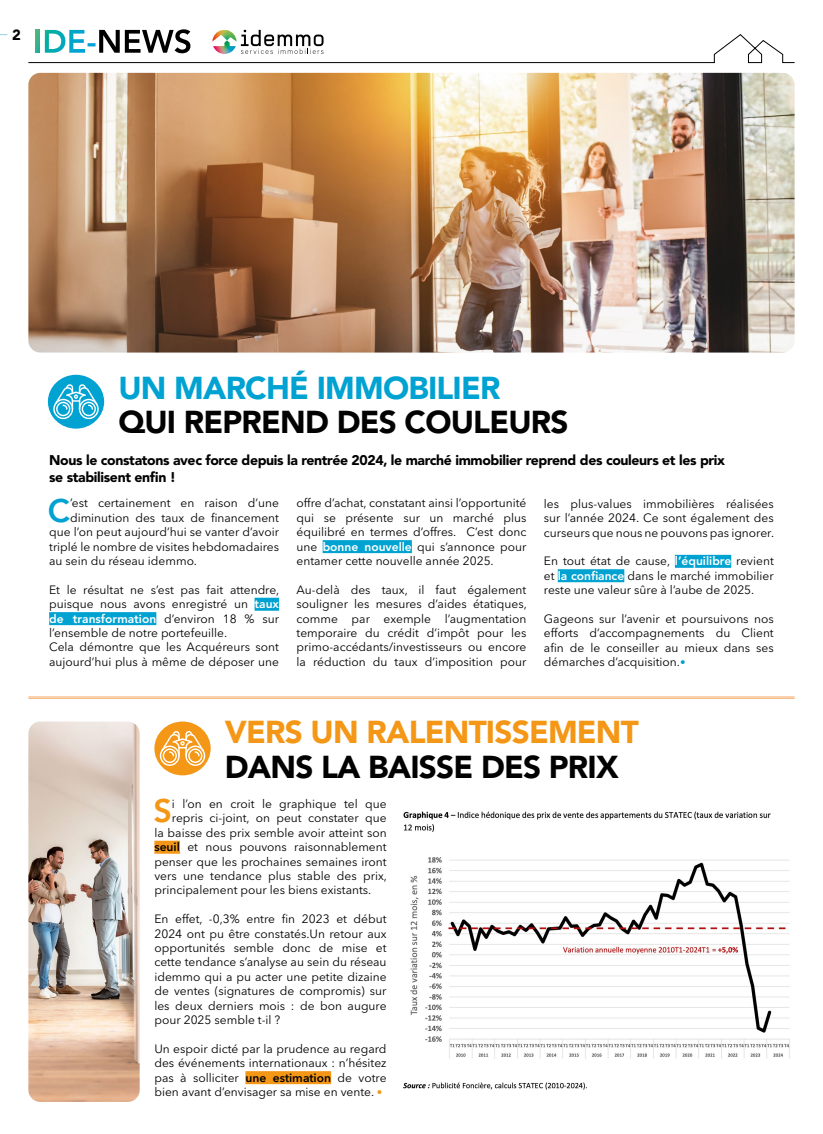
<style>
.page{position:relative;width:823px;height:1134px;background:#fff}
.page>*{position:absolute;margin:0;border:0;box-sizing:border-box;transform-origin:0 0}
.t1{font:800 32.3px "Avenir LT Std";color:#f49716}
.t2{font:800 32.3px "Avenir LT Std";color:#00a2d2}
.t3{font:900 31.4px "Avenir LT Std";letter-spacing:-.025em;color:#020203}
.t4{font:900 31.4px "Avenir LT Std";letter-spacing:-.025em;color:#f49716}
.t5{font:900 31.4px "Avenir LT Std";letter-spacing:-.025em;color:#00a2d2}
.t6{font:900 14.8px "Avenir LT Std";color:#020203}
.t7{font:900 14px/16.8px "Avenir LT Std";letter-spacing:-.025em;color:#020203}
.t8{font:12px/14.4px "Avenir Next LT Pro";color:#000;text-align:justify}
.t9{font:800 12px "Avenir LT Std";color:#fff}
.s1{font-family:"Avenir LT Std";font-weight:800;color:#fff}
.s2{font-family:"Avenir LT Std";font-size:11px;color:#00a2d2}
.s3{font-family:"Avenir Next LT Pro";font-weight:400;color:#000}
.s4{font-weight:600}
.s5{font-family:"Avenir LT Std";font-size:11px;color:#f49716}
</style>
<div class="page">
<svg style="left:28px;top:29px;width:766px;height:34px"></svg>
<div style="left:48px;top:375px;width:56px;height:54px;background:#00a2d2;border-radius:50%"></div>
<svg style="left:53px;top:384px;width:46px;height:35px"></svg>
<div style="left:154px;top:721px;width:56px;height:54px;background:#f49716;border-radius:50%"></div>
<svg style="left:160px;top:731px;width:45px;height:35px"></svg>
<img style="left:28px;top:721px;width:112px;height:381px">
<hr style="left:28px;top:697px;width:766px;height:1px;background:#f7ac6f">
<hr style="left:28px;top:698px;width:766px;height:1px;background:#f7ac6f">
<div style="left:154px;top:841px;width:26px;height:13px;background:#f49716"></div>
<div style="left:245px;top:1071px;width:86px;height:13px;background:#f49716"></div>
<img style="left:28px;top:73px;width:766px;height:280px">
<img style="left:403px;top:811px;width:387px;height:279px">
<div style="left:254px;top:598px;width:25px;height:13px;background:#00a2d2"></div>
<div style="left:49px;top:612px;width:107px;height:13px;background:#00a2d2"></div>
<div style="left:322px;top:540px;width:89px;height:13px;background:#00a2d2"></div>
<div style="left:674px;top:555px;width:56px;height:13px;background:#00a2d2"></div>
<div style="left:557px;top:569px;width:67px;height:13px;background:#00a2d2"></div>
<p class="t6" style="left:12px;top:26px;width:10px">2</p>
<h2 class="t5" style="left:118px;top:369px;width:383px">UN MARCHÉ IMMOBILIER</h2>
<h2 class="t3" style="left:118px;top:403px;width:451px">QUI REPREND DES COULEURS</h2>
<p class="t7" style="left:49px;top:452px;width:677px">Nous le constatons avec force depuis la rentrée 2024, le marché immobilier reprend des couleurs et les prix se stabilisent enfin !</p>
<h1 class="t2" style="left:48px;top:491px;width:24px">C</h1>
<p class="t8" style="left:70px;top:496px;width:210px">’est certainement en raison d’une</p>
<p class="t8" style="left:296px;top:496px;width:231px">offre d’achat, constatant ainsi l’opportunité qui se présente sur un marché plus équilibré en termes d’offres. C’est donc une <span class="s1">bonne nouvelle</span> qui s’annonce pour entamer cette nouvelle année 2025.</p>
<p class="t8" style="left:296px;top:582px;width:231px">Au-delà des taux, il faut également souligner les mesures d’aides étatiques, comme par exemple l’augmentation temporaire du crédit d’impôt pour les primo-accédants/investisseurs ou encore la réduction du taux d’imposition pour</p>
<p class="t8" style="left:543px;top:496px;width:231px">les plus-values immobilières réalisées sur l’année 2024. Ce sont également des curseurs que nous ne pouvons pas ignorer.</p>
<p class="t8" style="left:543px;top:554px;width:231px">En tout état de cause, <span class="s1">l’équilibre</span> revient et <span class="s1">la confiance</span> dans le marché immobilier reste une valeur sûre à l’aube de 2025.</p>
<p class="t8" style="left:543px;top:611px;width:231px">Gageons sur l’avenir et poursuivons nos efforts d’accompagnements du Client afin de le conseiller au mieux dans ses démarches d’acquisition.<span class="s2">•</span></p>
<p class="t8" style="left:70px;top:510px;width:210px">diminution des taux de financement</p>
<p class="t8" style="left:49px;top:525px;width:231px">que l’on peut aujourd’hui se vanter d’avoir</p>
<p class="t8" style="left:49px;top:539px;width:231px">triplé le nombre de visites hebdomadaires</p>
<p class="t8" style="left:49px;top:554px;width:149px">au sein du réseau idemmo.</p>
<p class="t8" style="left:49px;top:582px;width:231px">Et le résultat ne s’est pas fait attendre, puisque nous avons enregistré un <span class="s1">taux</span></p>
<p class="t9" style="left:49px;top:611px;width:231px">de transformation <span class="s3">d’environ 18 % sur</span></p>
<p class="t8" style="left:49px;top:626px;width:231px;text-align:left">l’ensemble de notre portefeuille.<br>Cela démontre que les Acquéreurs sont aujourd’hui plus à même de déposer une</p>
<h2 class="t4" style="left:225px;top:713px;width:415px">VERS UN RALENTISSEMENT</h2>
<h2 class="t3" style="left:225px;top:748px;width:395px">DANS LA BAISSE DES PRIX</h2>
<h1 class="t1" style="left:153px;top:792px;width:20px">S</h1>
<p class="t8" style="left:172px;top:797px;width:216px">i l’on en croit le graphique tel que</p>
<p class="t8" style="left:172px;top:811px;width:216px">repris ci-joint, on peut constater que</p>
<p class="t8" style="left:154px;top:825px;width:233px">la baisse des prix semble avoir atteint son</p>
<p class="t8" style="left:154px;top:840px;width:233px"><span class="s4">seuil</span> et nous pouvons raisonnablement</p>
<p class="t8" style="left:154px;top:854px;width:233px">penser que les prochaines semaines iront</p>
<p class="t8" style="left:154px;top:869px;width:234px">vers une tendance plus stable des prix,</p>
<p class="t8" style="left:154px;top:883px;width:218px">principalement pour les biens existants.</p>
<p class="t8" style="left:154px;top:912px;width:233px">En effet, -0,3% entre fin 2023 et début 2024 ont pu être constatés.Un retour aux opportunités semble donc de mise et cette tendance s’analyse au sein du réseau idemmo qui a pu acter une petite dizaine de ventes (signatures de compromis) sur les deux derniers mois : de bon augure pour 2025 semble t-il ?</p>
<p class="t8" style="left:154px;top:1041px;width:233px">Un espoir dicté par la prudence au regard des événements internationaux : n’hésitez pas à solliciter <span class="s4">une estimation</span> de votre bien avant d’envisager sa mise en vente. <span class="s5">•</span></p>
</div>
